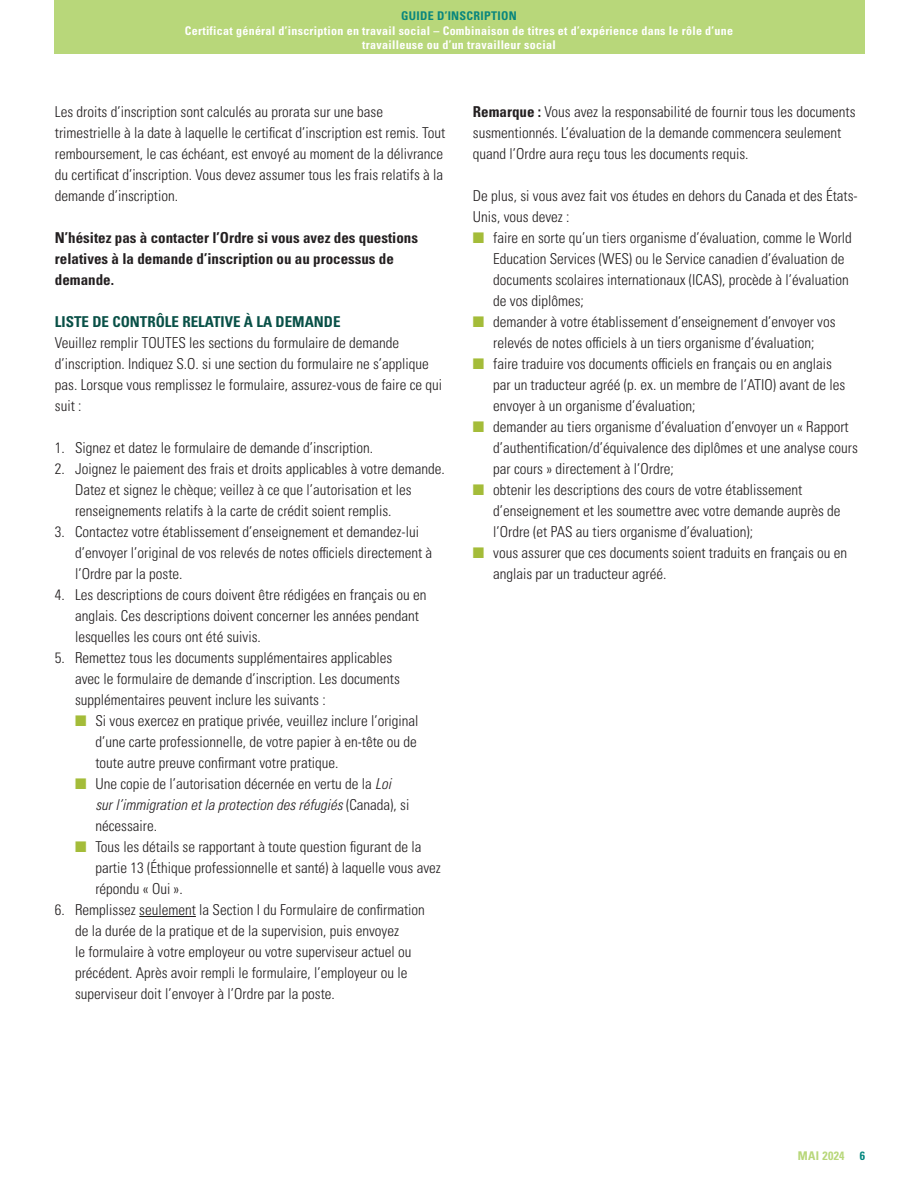
<style>
.page{position:relative;width:918px;height:1188px;background:#fff}
.page>*{position:absolute;margin:0;border:0;box-sizing:border-box;transform-origin:0 0}
.Bullet{font:15px/21px "Univers LTCYR 47 Light Cond";color:#231f20}
.Numbers{font:15px/21px "Univers LTCYR 47 Light Cond";color:#231f20}
.Bullet-2{font:15px/21px "Univers LTCYR 67 Bold Cond";color:#231f20}
.Bullet-3{font:15px "Univers LTCYR 67 Bold Cond";color:#095047}
.t1{font:12px/14.4px "Univers LTCYR 67 Bold Cond";letter-spacing:.025em;color:#fff;text-align:center}
.t2{font:12px "Univers LTCYR 67 Bold Cond";letter-spacing:.025em;color:#09867d}
.t3{font:12px "Univers LTCYR 67 Bold Cond";letter-spacing:.025em;color:#b8d77a}
.t4{font:12px "Univers LTCYR 67 Bold Cond";color:#00857d}
.s1{color:#a4bc39}
.s2{font-family:"Univers LTCYR 47 Light Cond Obl"}
.s3{font-family:"Univers LTCYR 67 Bold Cond"}
</style>
<div class="page">
<div style="left:54px;top:0;width:810px;height:54px;background:#b8d77a"></div>
<hr style="left:139px;top:916px;width:57px;height:1px;background:#231f20">
<p class="t2" style="left:401px;top:9px;width:117px">GUIDE D’INSCRIPTION</p>
<p class="t1" style="left:185px;top:23px;width:550px">Certificat général d’inscription en travail social – Combinaison de titres et d’expérience dans le rôle d’une travailleuse ou d’un travailleur social</p>
<p class="Bullet" style="left:55px;top:100px;width:330px">Les droits d’inscription sont calculés au prorata sur une base</p>
<p class="Bullet" style="left:55px;top:121px;width:392px">trimestrielle à la date à laquelle le certificat d’inscription est remis. Tout</p>
<p class="Bullet" style="left:55px;top:142px;width:390px">remboursement, le cas échéant, est envoyé au moment de la délivrance</p>
<p class="Bullet" style="left:55px;top:163px;width:390px">du certificat d’inscription. Vous devez assumer tous les frais relatifs à la demande d’inscription.</p>
<p class="Bullet-2" style="left:55px;top:227px;width:365px">N’hésitez pas à contacter l’Ordre si vous avez des questions</p>
<p class="Bullet-2" style="left:55px;top:248px;width:341px">relatives à la demande d’inscription ou au processus de demande.</p>
<p class="Bullet-3" style="left:55px;top:312px;width:287px">LISTE DE CONTRÔLE RELATIVE À LA DEMANDE</p>
<p class="Bullet" style="left:55px;top:331px;width:389px">Veuillez remplir TOUTES les sections du formulaire de demande d’inscription. Indiquez S.O. si une section du formulaire ne s’applique pas. Lorsque vous remplissez le formulaire, assurez-vous de faire ce qui suit :</p>
<p class="Bullet" style="left:55px;top:436px;width:320px">1. Signez et datez le formulaire de demande d’inscription.</p>
<p class="Bullet" style="left:75px;top:457px;width:371px;text-indent:-20px">2. Joignez le paiement des frais et droits applicables à votre demande.<br>Datez et signez le chèque; veillez à ce que l’autorisation et les renseignements relatifs à la carte de crédit soient remplis.</p>
<p class="Bullet" style="left:75px;top:520px;width:359px;text-indent:-20px">3. Contactez votre établissement d’enseignement et demandez-lui d’envoyer l’original de vos relevés de notes officiels directement à l’Ordre par la poste.</p>
<p class="Bullet" style="left:75px;top:583px;width:353px;text-indent:-20px">4. Les descriptions de cours doivent être rédigées en français ou en anglais. Ces descriptions doivent concerner les années pendant lesquelles les cours ont été suivis.</p>
<p class="Bullet" style="left:75px;top:646px;width:326px;text-indent:-20px">5. Remettez tous les documents supplémentaires applicables avec le formulaire de demande d’inscription. Les documents supplémentaires peuvent inclure les suivants :</p>
<p class="Bullet" style="left:95px;top:709px;width:325px;text-align:justify;text-indent:-20px"><span class="s1">■</span> Si vous exercez en pratique privée, veuillez inclure l’original d’une carte professionnelle, de votre papier à en-tête ou de toute autre preuve confirmant votre pratique.</p>
<p class="Bullet" style="left:95px;top:772px;width:315px;text-indent:-20px"><span class="s1">■</span> Une copie de l’autorisation décernée en vertu de la <span class="s2">Loi sur l’immigration et la protection des réfugiés</span> (Canada), si nécessaire.</p>
<p class="Bullet" style="left:95px;top:835px;width:347px;text-indent:-20px"><span class="s1">■</span> Tous les détails se rapportant à toute question figurant de la partie 13 (Éthique professionnelle et santé) à laquelle vous avez répondu « Oui ».</p>
<p class="Bullet" style="left:75px;top:898px;width:351px;text-indent:-20px">6. Remplissez seulement la Section I du Formulaire de confirmation de la durée de la pratique et de la supervision, puis envoyez<br>le formulaire à votre employeur ou votre superviseur actuel ou précédent. Après avoir rempli le formulaire, l’employeur ou le superviseur doit l’envoyer à l’Ordre par la poste.</p>
<p class="Numbers" style="left:473px;top:100px;width:384px"><span class="s3">Remarque :</span> Vous avez la responsabilité de fournir tous les documents susmentionnés. L’évaluation de la demande commencera seulement quand l’Ordre aura reçu tous les documents requis.</p>
<p class="Numbers" style="left:473px;top:184px;width:386px">De plus, si vous avez fait vos études en dehors du Canada et des États-<br>Unis, vous devez :</p>
<p class="Bullet" style="left:493px;top:226px;width:360px;text-indent:-20px"><span class="s1">■</span> faire en sorte qu’un tiers organisme d’évaluation, comme le World Education Services (WES) ou le Service canadien d’évaluation de documents scolaires internationaux (ICAS), procède à l’évaluation de vos diplômes;</p>
<p class="Bullet" style="left:473px;top:310px;width:364px;text-align:center"><span class="s1">■</span> demander à votre établissement d’enseignement d’envoyer vos relevés de notes officiels à un tiers organisme d’évaluation;</p>
<p class="Bullet" style="left:493px;top:352px;width:354px;text-indent:-20px"><span class="s1">■</span> faire traduire vos documents officiels en français ou en anglais par un traducteur agréé (p. ex. un membre de l’ATIO) avant de les envoyer à un organisme d’évaluation;</p>
<p class="Bullet" style="left:493px;top:415px;width:366px;text-indent:-20px"><span class="s1">■</span> demander au tiers organisme d’évaluation d’envoyer un « Rapport d’authentification/d’équivalence des diplômes et une analyse cours par cours » directement à l’Ordre;</p>
<p class="Bullet" style="left:493px;top:478px;width:349px;text-indent:-20px"><span class="s1">■</span> obtenir les descriptions des cours de votre établissement d’enseignement et les soumettre avec votre demande auprès de l’Ordre (et PAS au tiers organisme d’évaluation);</p>
<p class="Bullet" style="left:493px;top:541px;width:355px;text-indent:-20px"><span class="s1">■</span> vous assurer que ces documents soient traduits en français ou en anglais par un traducteur agréé.</p>
<p class="t3" style="left:798px;top:1148px;width:48px">MAI 2024</p>
<p class="t4" style="left:860px;top:1148px;width:7px">6</p>
</div>
